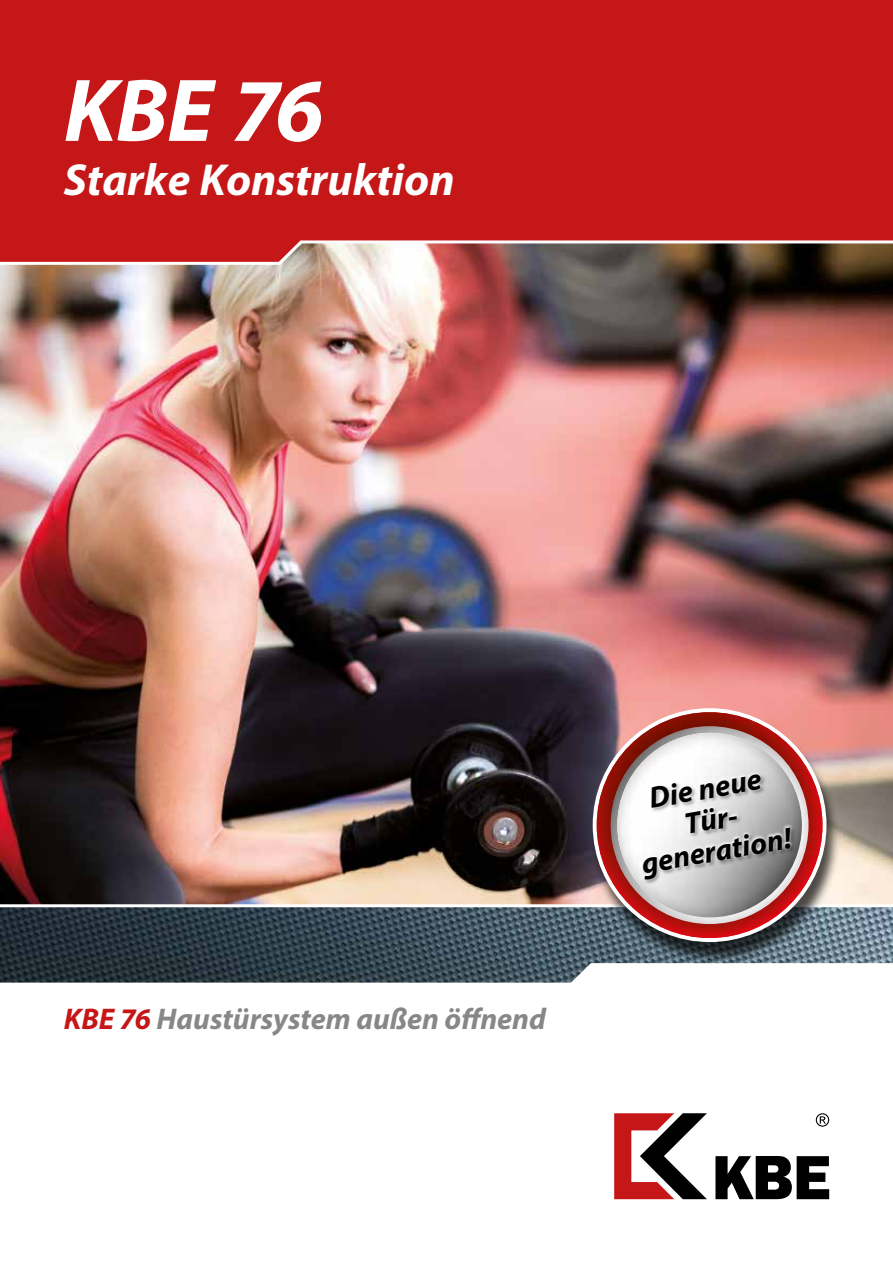
<style>
.page{position:relative;width:893px;height:1263px;background:#fff}
.page>*{position:absolute;margin:0;border:0;box-sizing:border-box;transform-origin:0 0}
.t1{font:italic 700 90px "Myriad Pro";color:#fff}
.t2{font:italic 700 45px "Myriad Pro";color:#fff}
.t3{font:italic 700 30.15px/31.7px "Myriad Pro";color:#000;text-align:center}
.t4{font:italic 700 30px "Myriad Pro";color:#878787}
.s1{color:#c51718}
</style>
<div class="page">
<img style="left:0;top:266px;width:893px;height:638px">
<img style="left:0;top:907px;width:893px;height:75px">
<div style="left:0;top:0;width:893px;height:239px;background:#c51718"></div>
<svg style="left:0;top:239px;width:893px;height:27px;background:#a6615a"></svg>
<svg style="left:614px;top:1113px;width:93px;height:86px"></svg>
<svg style="left:715px;top:1156px;width:114px;height:43px"></svg>
<svg style="left:816px;top:1113px;width:13px;height:14px"></svg>
<div style="left:589px;top:713px;width:252px;height:252px;background:#000;opacity:.7"></div>
<img style="left:597px;top:712px;width:225px;height:226px">
<img style="left:611px;top:726px;width:197px;height:198px">
<img style="left:617px;top:733px;width:185px;height:184px;border-radius:92px">
<svg style="left:625px;top:760px;width:174px;height:123px"></svg>
<h1 class="t1" style="left:64px;top:52px;width:262px">KBE 76</h1>
<h2 class="t2" style="left:64px;top:151px;width:392px">Starke Konstruktion</h2>
<p class="t4" style="left:64px;top:1000px;width:484px"><span class="s1">KBE 76</span> Haustürsystem außen öffnend</p>
<p class="t3" style="left:628px;top:785px;width:153px;rotate:-10deg">Die neue<br>Tür&shy;generation!</p>
</div>
